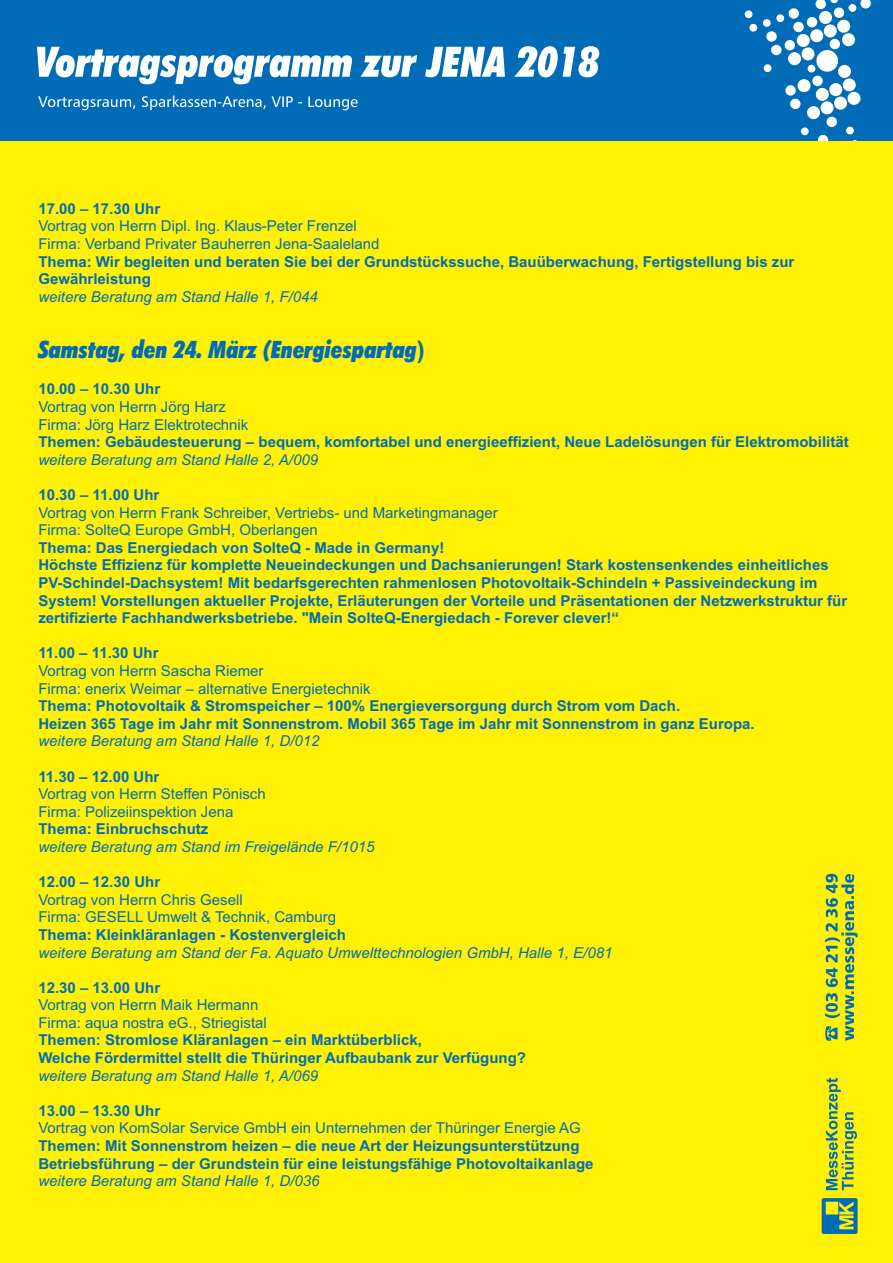
<style>
.page{position:relative;width:893px;height:1263px;background:#fff101}
.page>*{position:absolute;margin:0;border:0;box-sizing:border-box;transform-origin:0 0}
.t1{font:italic 900 condensed 24px "Futura BT";color:#006cb7}
.t2{font:700 15px/17.5px "Arial";color:#006cb7}
.t3{font:15px/17.5px "Arial";color:#006cb7}
.t4{font:italic 15px "Arial";color:#006cb7}
.s1{font-family:"Arial";font-weight:700;font-style:normal;font-stretch:normal}
</style>
<div class="page">
<div style="left:0;top:0;width:893px;height:140px;background:#006cb7"></div>
<svg style="left:744px;top:0;width:127px;height:140px"></svg>
<svg style="left:37px;top:46px;width:562px;height:38px"></svg>
<svg style="left:38px;top:96px;width:320px;height:14px"></svg>
<svg style="left:826px;top:1078px;width:31px;height:112px"></svg>
<svg style="left:822px;top:1198px;width:35px;height:36px"></svg>
<svg style="left:825px;top:874px;width:33px;height:167px"></svg>
<p class="t2" style="left:38px;top:201px;width:123px">17.00 – 17.30 Uhr</p>
<p class="t3" style="left:38px;top:219px;width:342px">Vortrag von Herrn Dipl. Ing. Klaus-Peter Frenzel<br>Firma: Verband Privater Bauherren Jena-Saaleland</p>
<p class="t2" style="left:38px;top:254px;width:757px">Thema: Wir begleiten und beraten Sie bei der Grundstückssuche, Bauüberwachung, Fertigstellung bis zur<br>Gewährleistung</p>
<p class="t4" style="left:38px;top:291px;width:281px">weitere Beratung am Stand Halle 1, F/044</p>
<h1 class="t1" style="left:38px;top:339px;width:388px">Samstag, den 24. März (Energiespartag<span class="s1">)</span></h1>
<p class="t2" style="left:38px;top:382px;width:123px">10.00 – 10.30 Uhr</p>
<p class="t3" style="left:38px;top:399px;width:212px">Vortrag von Herrn Jörg Harz<br>Firma: Jörg Harz Elektrotechnik</p>
<p class="t2" style="left:38px;top:434px;width:812px">Themen: Gebäudesteuerung – bequem, komfortabel und energieeffizient, Neue Ladelösungen für Elektromobilität</p>
<p class="t4" style="left:38px;top:454px;width:281px">weitere Beratung am Stand Halle 2, A/009</p>
<p class="t2" style="left:38px;top:487px;width:122px">10.30 – 11.00 Uhr</p>
<p class="t3" style="left:38px;top:505px;width:461px">Vortrag von Herrn Frank Schreiber, Vertriebs- und Marketingmanager<br>Firma: SolteQ Europe GmbH, Oberlangen</p>
<p class="t2" style="left:38px;top:540px;width:810px">Thema: Das Energiedach von SolteQ - Made in Germany!<br>Höchste Effizienz für komplette Neueindeckungen und Dachsanierungen! Stark kostensenkendes einheitliches PV-Schindel-Dachsystem! Mit bedarfsgerechten rahmenlosen Photovoltaik-Schindeln + Passiveindeckung im System! Vorstellungen aktueller Projekte, Erläuterungen der Vorteile und Präsentationen der Netzwerkstruktur für zertifizierte Fachhandwerksbetriebe. "Mein SolteQ-Energiedach - Forever clever!“</p>
<p class="t2" style="left:38px;top:646px;width:122px">11.00 – 11.30 Uhr</p>
<p class="t3" style="left:38px;top:663px;width:334px">Vortrag von Herrn Sascha Riemer<br>Firma: enerix Weimar – alternative Energietechnik</p>
<p class="t2" style="left:38px;top:698px;width:718px">Thema: Photovoltaik &amp; Stromspeicher – 100% Energieversorgung durch Strom vom Dach.<br>Heizen 365 Tage im Jahr mit Sonnenstrom. Mobil 365 Tage im Jahr mit Sonnenstrom in ganz Europa.</p>
<p class="t4" style="left:38px;top:735px;width:282px">weitere Beratung am Stand Halle 1, D/012</p>
<p class="t2" style="left:38px;top:769px;width:122px">11.30 – 12.00 Uhr</p>
<p class="t3" style="left:38px;top:786px;width:229px">Vortrag von Herrn Steffen Pönisch<br>Firma: Polizeiinspektion Jena</p>
<p class="t2" style="left:38px;top:822px;width:172px">Thema: Einbruchschutz</p>
<p class="t4" style="left:38px;top:841px;width:337px">weitere Beratung am Stand im Freigelände F/1015</p>
<p class="t2" style="left:38px;top:874px;width:123px">12.00 – 12.30 Uhr</p>
<p class="t3" style="left:38px;top:892px;width:299px">Vortrag von Herrn Chris Gesell<br>Firma: GESELL Umwelt &amp; Technik, Camburg</p>
<p class="t2" style="left:38px;top:927px;width:309px">Thema: Kleinkläranlagen - Kostenvergleich</p>
<p class="t4" style="left:38px;top:946px;width:575px">weitere Beratung am Stand der Fa. Aquato Umwelttechnologien GmbH, Halle 1, E/081</p>
<p class="t2" style="left:38px;top:980px;width:123px">12.30 – 13.00 Uhr</p>
<p class="t3" style="left:38px;top:998px;width:230px">Vortrag von Herrn Maik Hermann<br>Firma: aqua nostra eG., Striegistal</p>
<p class="t2" style="left:38px;top:1033px;width:489px">Themen: Stromlose Kläranlagen – ein Marktüberblick,<br>Welche Fördermittel stellt die Thüringer Aufbaubank zur Verfügung?</p>
<p class="t4" style="left:38px;top:1070px;width:281px">weitere Beratung am Stand Halle 1, A/069</p>
<p class="t2" style="left:38px;top:1103px;width:123px">13.00 – 13.30 Uhr</p>
<p class="t3" style="left:38px;top:1121px;width:544px">Vortrag von KomSolar Service GmbH ein Unternehmen der Thüringer Energie AG</p>
<p class="t2" style="left:38px;top:1138px;width:557px">Themen: Mit Sonnenstrom heizen – die neue Art der Heizungsunterstützung<br>Betriebsführung – der Grundstein für eine leistungsfähige Photovoltaikanlage</p>
<p class="t4" style="left:38px;top:1175px;width:282px">weitere Beratung am Stand Halle 1, D/036</p>
</div>
